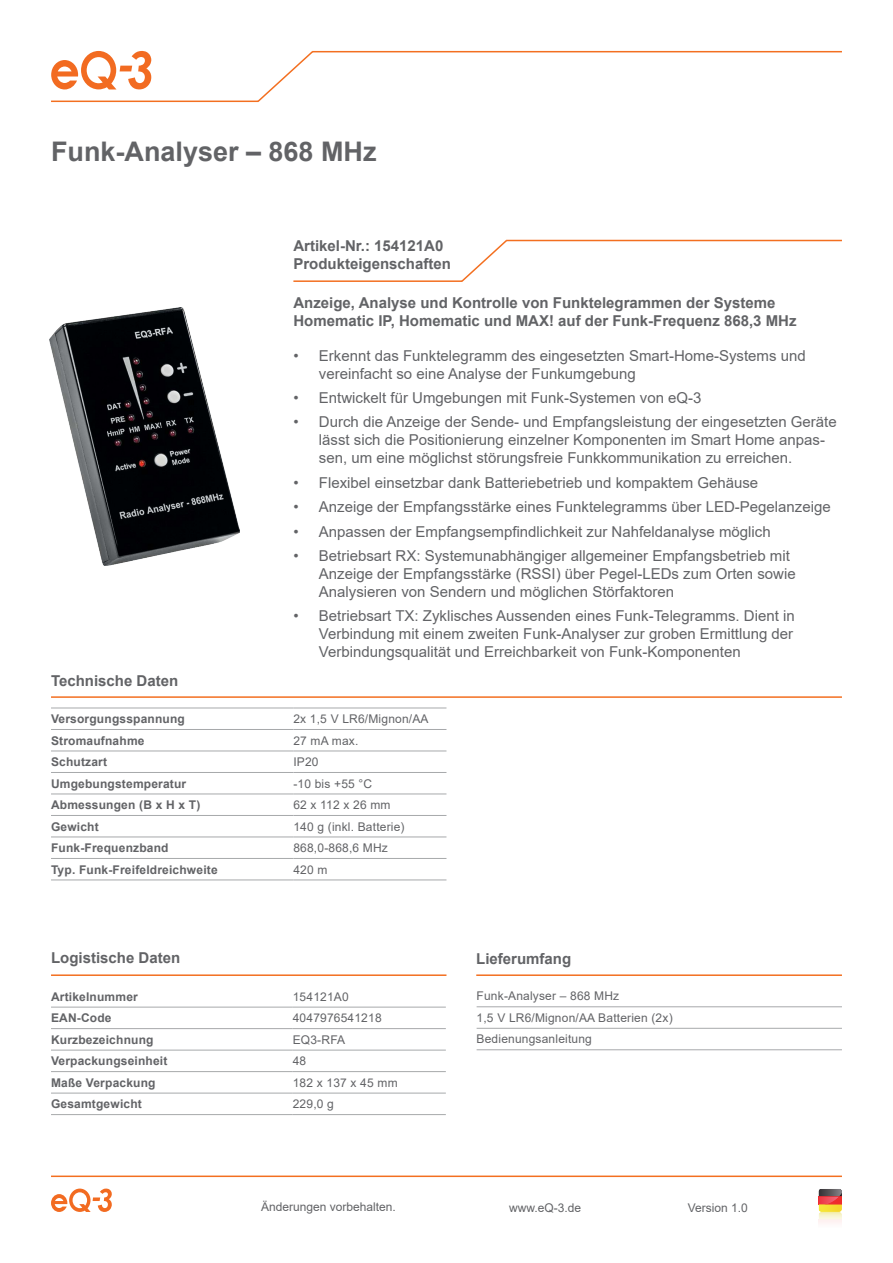
<style>
.page{position:relative;width:893px;height:1263px;background:#fff}
.page>*{position:absolute;margin:0;border:0;box-sizing:border-box;transform-origin:0 0}
.t1{font:700 27px "Arial";color:#626366}
.t2{font:15px/18px "Arial";color:#626366}
.t3{font:700 15px/18px "Arial";color:#626366}
.t4{font:12px/21.5px "Arial";letter-spacing:.015em;color:#626366}
.t5{font:700 12px "Arial";letter-spacing:.015em;color:#626366}
</style>
<div class="page">
<img style="left:819px;top:1196px;width:23px;height:27px">
<img style="left:819px;top:1196px;width:20px;height:8px">
<img style="left:819px;top:1189px;width:23px;height:7px">
<svg style="left:819px;top:1204px;width:8px;height:2px"></svg>
<hr style="left:51px;top:1175px;width:791px;height:2px;background:#f36f20">
<hr style="left:51px;top:974px;width:395px;height:2px;background:#f36f20">
<hr style="left:476px;top:974px;width:366px;height:2px;background:#f36f20">
<hr style="left:51px;top:696px;width:791px;height:2px;background:#f36f20">
<hr style="left:51px;top:708px;width:242px;height:1px;background:#a7a9ab">
<hr style="left:293px;top:708px;width:153px;height:1px;background:#a7a9ab">
<hr style="left:51px;top:729px;width:242px;height:1px;background:#a7a9ab">
<hr style="left:293px;top:729px;width:153px;height:1px;background:#a7a9ab">
<hr style="left:51px;top:751px;width:242px;height:1px;background:#a7a9ab">
<hr style="left:293px;top:751px;width:153px;height:1px;background:#a7a9ab">
<hr style="left:51px;top:772px;width:242px;height:1px;background:#a7a9ab">
<hr style="left:293px;top:772px;width:153px;height:1px;background:#a7a9ab">
<hr style="left:51px;top:793px;width:242px;height:1px;background:#a7a9ab">
<hr style="left:293px;top:793px;width:153px;height:1px;background:#a7a9ab">
<hr style="left:51px;top:815px;width:242px;height:1px;background:#a7a9ab">
<hr style="left:293px;top:815px;width:153px;height:1px;background:#a7a9ab">
<hr style="left:51px;top:836px;width:242px;height:1px;background:#a7a9ab">
<hr style="left:293px;top:836px;width:153px;height:1px;background:#a7a9ab">
<hr style="left:51px;top:858px;width:242px;height:1px;background:#a7a9ab">
<hr style="left:293px;top:858px;width:153px;height:1px;background:#a7a9ab">
<hr style="left:51px;top:879px;width:242px;height:1px;background:#a7a9ab">
<hr style="left:293px;top:879px;width:153px;height:1px;background:#a7a9ab">
<svg style="left:51px;top:1188px;width:61px;height:24px"></svg>
<hr style="left:51px;top:1007px;width:242px;height:1px;background:#a7a9ab">
<hr style="left:293px;top:1007px;width:153px;height:1px;background:#a7a9ab">
<hr style="left:51px;top:1028px;width:242px;height:1px;background:#a7a9ab">
<hr style="left:293px;top:1028px;width:153px;height:1px;background:#a7a9ab">
<hr style="left:51px;top:1050px;width:242px;height:1px;background:#a7a9ab">
<hr style="left:293px;top:1050px;width:153px;height:1px;background:#a7a9ab">
<hr style="left:51px;top:1071px;width:242px;height:1px;background:#a7a9ab">
<hr style="left:293px;top:1071px;width:153px;height:1px;background:#a7a9ab">
<hr style="left:51px;top:1093px;width:242px;height:1px;background:#a7a9ab">
<hr style="left:293px;top:1093px;width:153px;height:1px;background:#a7a9ab">
<hr style="left:51px;top:1114px;width:242px;height:1px;background:#a7a9ab">
<hr style="left:293px;top:1114px;width:153px;height:1px;background:#a7a9ab">
<hr style="left:477px;top:1006px;width:365px;height:1px;background:#a7a9ab">
<hr style="left:477px;top:1028px;width:365px;height:1px;background:#a7a9ab">
<hr style="left:477px;top:1049px;width:365px;height:1px;background:#a7a9ab">
<svg style="left:51px;top:51px;width:100px;height:38px"></svg>
<hr style="left:51px;top:101px;width:207px;height:1px;background:#f36f20">
<svg style="left:256px;top:50px;width:59px;height:53px"></svg>
<hr style="left:312px;top:51px;width:530px;height:1px;background:#f36f20">
<hr style="left:293px;top:280px;width:169px;height:2px;background:#f36f20">
<svg style="left:460px;top:239px;width:49px;height:43px"></svg>
<hr style="left:506px;top:240px;width:336px;height:1px;background:#f36f20">
<img style="left:50px;top:307px;width:189px;height:259px">
<h1 class="t1" style="left:51px;top:141px;width:327px">Funk-Analyser – 868 MHz</h1>
<p class="t3" style="left:293px;top:238px;width:159px">Artikel-Nr.: 154121A0<br>Produkteigenschaften</p>
<p class="t3" style="left:51px;top:673px;width:129px">Technische Daten</p>
<p class="t3" style="left:293px;top:295px;width:505px">Anzeige, Analyse und Kontrolle von Funktelegrammen der Systeme<br>Homematic IP, Homematic und MAX! auf der Funk-Frequenz 868,3 MHz</p>
<p class="t2" style="left:319px;top:348px;width:488px;text-indent:-26px">• Erkennt das Funktelegramm des eingesetzten Smart-Home-Systems und vereinfacht so eine Analyse der Funkumgebung</p>
<p class="t2" style="left:293px;top:390px;width:410px">• Entwickelt für Umgebungen mit Funk-Systemen von eQ-3</p>
<p class="t2" style="left:319px;top:414px;width:519px;text-indent:-26px">• Durch die Anzeige der Sende- und Empfangsleistung der eingesetzten Geräte lässt sich die Positionierung einzelner Komponenten im Smart Home anpas&shy;sen, um eine möglichst störungsfreie Funkkommunikation zu erreichen.</p>
<p class="t2" style="left:293px;top:475px;width:466px">• Flexibel einsetzbar dank Batteriebetrieb und kompaktem Gehäuse</p>
<p class="t2" style="left:293px;top:499px;width:539px">• Anzeige der Empfangsstärke eines Funktelegramms über LED-Pegelanzeige</p>
<p class="t2" style="left:293px;top:524px;width:479px">• Anpassen der Empfangsempfindlichkeit zur Nahfeldanalyse möglich</p>
<p class="t2" style="left:319px;top:548px;width:478px;text-indent:-26px">• Betriebsart RX: Systemunabhängiger allgemeiner Empfangsbetrieb mit<br>Anzeige der Empfangsstärke (RSSI) über Pegel-LEDs zum Orten sowie<br>Analysieren von Sendern und möglichen Störfaktoren</p>
<p class="t2" style="left:319px;top:608px;width:477px;text-align:justify;text-indent:-26px">• Betriebsart TX: Zyklisches Aussenden eines Funk-Telegramms. Dient in Verbindung mit einem zweiten Funk-Analyser zur groben Ermittlung der Verbindungsqualität und Erreichbarkeit von Funk-Komponenten</p>
<p class="t5" style="left:51px;top:714px;width:135px">Versorgungsspannung</p>
<p class="t4" style="left:293px;top:709px;width:137px">2x 1,5 V LR6/Mignon/AA</p>
<p class="t5" style="left:51px;top:736px;width:95px">Stromaufnahme</p>
<p class="t4" style="left:293px;top:731px;width:66px">27 mA max.</p>
<p class="t5" style="left:51px;top:757px;width:58px">Schutzart</p>
<p class="t4" style="left:293px;top:752px;width:27px">IP20</p>
<p class="t5" style="left:51px;top:779px;width:137px">Umgebungstemperatur</p>
<p class="t4" style="left:293px;top:774px;width:80px">-10 bis +55 °C</p>
<p class="t5" style="left:51px;top:800px;width:151px">Abmessungen (B x H x T)</p>
<p class="t4" style="left:293px;top:795px;width:99px">62 x 112 x 26 mm</p>
<p class="t5" style="left:51px;top:822px;width:49px">Gewicht</p>
<p class="t4" style="left:293px;top:817px;width:113px">140 g (inkl. Batterie)</p>
<p class="t5" style="left:51px;top:843px;width:119px">Funk-Frequenzband</p>
<p class="t4" style="left:293px;top:838px;width:96px">868,0-868,6 MHz</p>
<p class="t5" style="left:51px;top:865px;width:168px">Typ. Funk-Freifeldreichweite</p>
<p class="t4" style="left:293px;top:860px;width:36px">420 m</p>
<p class="t3" style="left:51px;top:950px;width:131px">Logistische Daten</p>
<p class="t3" style="left:476px;top:951px;width:97px">Lieferumfang</p>
<p class="t5" style="left:51px;top:992px;width:88px">Artikelnummer</p>
<p class="t4" style="left:293px;top:987px;width:57px">154121A0</p>
<p class="t5" style="left:51px;top:1013px;width:62px">EAN-Code</p>
<p class="t4" style="left:293px;top:1008px;width:90px">4047976541218</p>
<p class="t5" style="left:51px;top:1035px;width:104px">Kurzbezeichnung</p>
<p class="t4" style="left:293px;top:1030px;width:54px">EQ3-RFA</p>
<p class="t5" style="left:51px;top:1056px;width:118px">Verpackungseinheit</p>
<p class="t4" style="left:293px;top:1051px;width:15px">48</p>
<p class="t5" style="left:51px;top:1078px;width:106px">Maße Verpackung</p>
<p class="t4" style="left:293px;top:1073px;width:106px">182 x 137 x 45 mm</p>
<p class="t5" style="left:51px;top:1099px;width:92px">Gesamtgewicht</p>
<p class="t4" style="left:293px;top:1094px;width:43px">229,0 g</p>
<p class="t4" style="left:261px;top:1197px;width:136px">Änderungen vorbehalten.</p>
<p class="t4" style="left:477px;top:986px;width:198px">Funk-Analyser – 868 MHz<br>1,5 V LR6/Mignon/AA Batterien (2x)<br>Bedienungsanleitung</p>
<p class="t4" style="left:509px;top:1198px;width:74px">www.eQ-3.de</p>
<p class="t4" style="left:688px;top:1198px;width:62px">Version 1.0</p>
</div>
